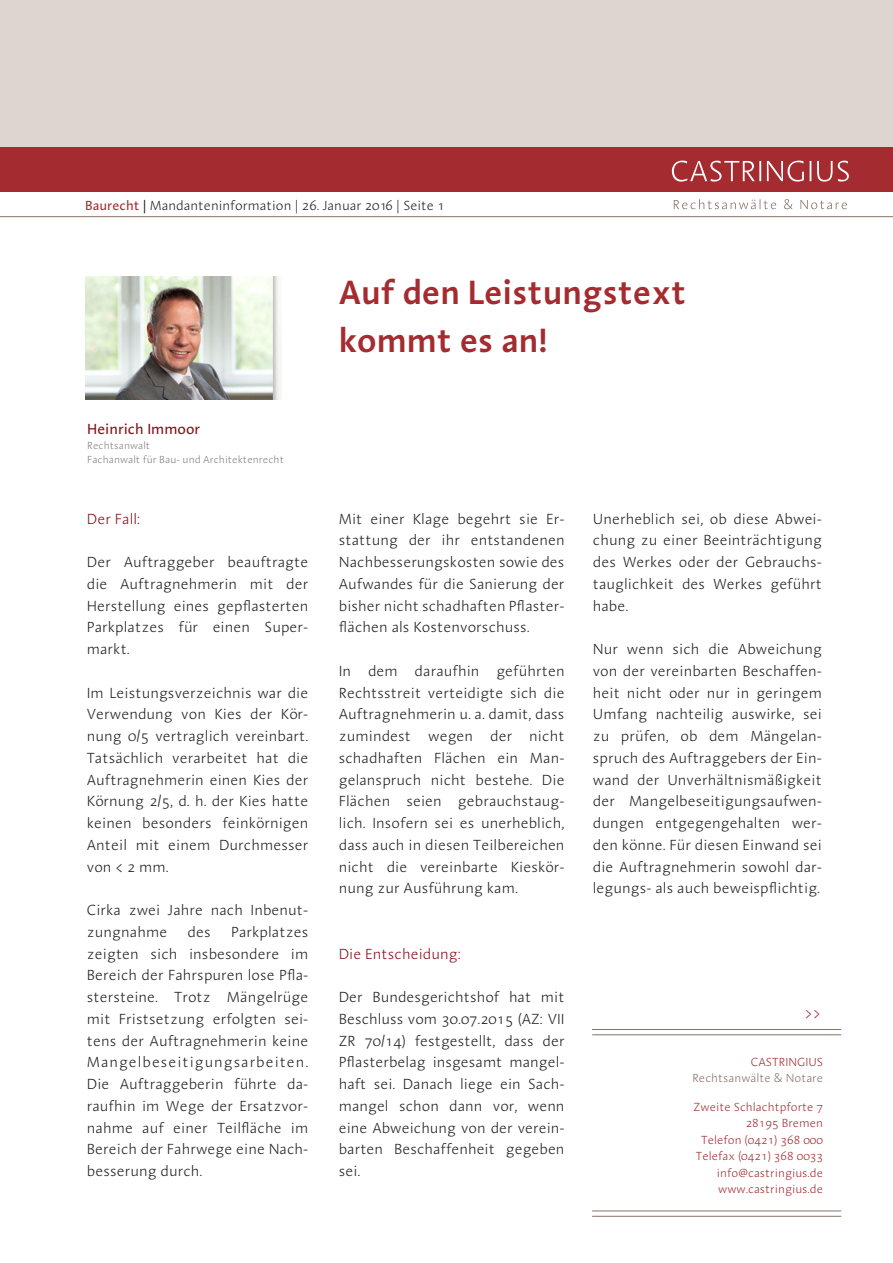
<style>
.page{position:relative;width:893px;height:1263px;background:#fff}
.page>*{position:absolute;margin:0;border:0;box-sizing:border-box;transform-origin:0 0}
.t1{font:600 34.5px/48px "Linotype Aroma";color:#a42c31}
.t2{font:300 15px/21.8px "Linotype Aroma";letter-spacing:.005em;color:#231f20;text-align:justify}
.t3{font:300 15px "Linotype Aroma";letter-spacing:.005em;color:#890d18}
.t4{font:15px "Linotype Aroma";color:#890d18}
.t5{font:300 15px "Linotype Aroma";color:#a42c31}
.t6{font:300 13.5px "Linotype Aroma";color:#231f20}
.t7{font:300 12px/16.5px "Linotype Aroma";color:#a42c31;text-align:right}
.t8{font:300 12px "Linotype Aroma";color:#877269}
.t9{font:300 10.5px/13.5px "Linotype Aroma";color:#808285}
.s1{font-weight:400;color:#a42c31}
.s2{font-weight:400}
</style>
<div class="page">
<div style="left:0;top:0;width:893px;height:172px;background:#ddd5d0"></div>
<div style="left:0;top:148px;width:893px;height:44px;background:#a42c31"></div>
<hr style="left:0;top:216px;width:893px;height:1px;background:#877269">
<svg style="left:672px;top:161px;width:177px;height:21px"></svg>
<svg style="left:674px;top:199px;width:173px;height:10px"></svg>
<hr style="left:592px;top:1029px;width:249px;height:1px;background:#877269">
<hr style="left:592px;top:1034px;width:249px;height:1px;background:#877269">
<hr style="left:592px;top:1210px;width:249px;height:1px;background:#877269">
<hr style="left:592px;top:1216px;width:249px;height:1px;background:#877269">
<img style="left:85px;top:276px;width:197px;height:124px">
<p class="t6" style="left:85px;top:197px;width:361px"><span class="s1">Baurecht</span> <span class="s2">|</span> Mandanteninformation | 26. Januar 2016 | Seite 1</p>
<p class="t4" style="left:87px;top:420px;width:115px">Heinrich Immoor</p>
<p class="t9" style="left:87px;top:439px;width:198px">Rechtsanwalt<br>Fachanwalt für Bau- und Architektenrecht</p>
<p class="t3" style="left:87px;top:509px;width:55px">Der Fall:</p>
<p class="t2" style="left:87px;top:551px;width:223px">Der Auftraggeber beauftragte die Auftragnehmerin mit der Herstellung eines gepflasterten Parkplatzes für einen Super&shy;markt.</p>
<p class="t2" style="left:87px;top:681px;width:223px">Im Leistungsverzeichnis war die Verwendung von Kies der Kör&shy;nung 0/5 vertraglich vereinbart.<br>Tatsächlich verarbeitet hat die Auftragnehmerin einen Kies der Körnung 2/5, d. h. der Kies hatte keinen besonders feinkörnigen Anteil mit einem Durchmesser von &lt; 2 mm.</p>
<p class="t2" style="left:87px;top:899px;width:223px">Cirka zwei Jahre nach Inbenut&shy;zungnahme</p>
<p class="t2" style="left:87px;top:921px;width:223px;text-indent:144px">Parkplatzes zeigten sich insbesondere im Bereich der Fahrspuren lose Pfla&shy;stersteine. Trotz Mängelrüge mit Fristsetzung erfolgten sei&shy;tens der Auftragnehmerin keine Mangelbeseitigungsarbeiten.<br>Die Auftraggeberin führte da&shy;raufhin im Wege der Ersatzvor&shy;nahme auf einer Teilfläche im Bereich der Fahrwege eine Nach&shy;besserung durch.</p>
<p class="t2" style="left:188px;top:921px;width:25px">des</p>
<h1 class="t1" style="left:339px;top:267px;width:349px">Auf den Leistungstext kommt es an!</h1>
<p class="t2" style="left:339px;top:507px;width:227px">Mit einer Klage begehrt sie Er&shy;stattung der ihr entstandenen Nachbesserungskosten sowie des Aufwandes für die Sanierung der bisher nicht schadhaften Pflaster&shy;flächen als Kostenvorschuss.</p>
<p class="t2" style="left:339px;top:660px;width:227px">In dem daraufhin geführten Rechtsstreit verteidigte sich die Auftragnehmerin u. a. damit, dass zumindest wegen der nicht schadhaften Flächen ein Man&shy;gelanspruch nicht bestehe. Die Flächen seien gebrauchstaug&shy;lich. Insofern sei es unerheblich, dass auch in diesen Teilbereichen nicht die vereinbarte Kieskör&shy;nung zur Ausführung kam.</p>
<p class="t3" style="left:339px;top:944px;width:124px">Die Entscheidung:</p>
<p class="t2" style="left:339px;top:986px;width:227px">Der Bundesgerichtshof hat mit Beschluss vom 30.07.2015 (AZ: VII ZR 70/14) festgestellt, dass der Pflasterbelag insgesamt mangel&shy;haft sei. Danach liege ein Sach&shy;mangel schon dann vor, wenn eine Abweichung von der verein&shy;barten Beschaffenheit gegeben sei.</p>
<p class="t2" style="left:593px;top:507px;width:231px">Unerheblich sei, ob diese Abwei&shy;chung zu einer Beeinträchtigung des Werkes oder der Gebrauchs&shy;tauglichkeit des Werkes geführt habe.</p>
<p class="t2" style="left:593px;top:638px;width:231px">Nur wenn sich die Abweichung von der vereinbarten Beschaffen&shy;heit nicht oder nur in geringem Umfang nachteilig auswirke, sei zu prüfen, ob dem Mängelan&shy;spruch des Auftraggebers der Ein&shy;wand der Unverhältnismäßigkeit der Mangelbeseitigungsaufwen&shy;dungen entgegengehalten wer&shy;den könne. Für diesen Einwand sei die Auftragnehmerin sowohl dar&shy;legungs- als auch beweispflichtig.</p>
<p class="t5" style="left:805px;top:1003px;width:18px">&gt;&gt;</p>
<p class="t7" style="left:751px;top:1053px;width:74px">CASTRINGIUS</p>
<p class="t8" style="left:692px;top:1070px;width:132px">Rechtsanwälte &amp; Notare</p>
<p class="t7" style="left:694px;top:1098px;width:131px">Zweite Schlachtpforte 7<br>28195 Bremen<br>Telefon (0421) 368 000<br>Telefax (0421) 368 0033 info@castringius.de www.castringius.de</p>
</div>
